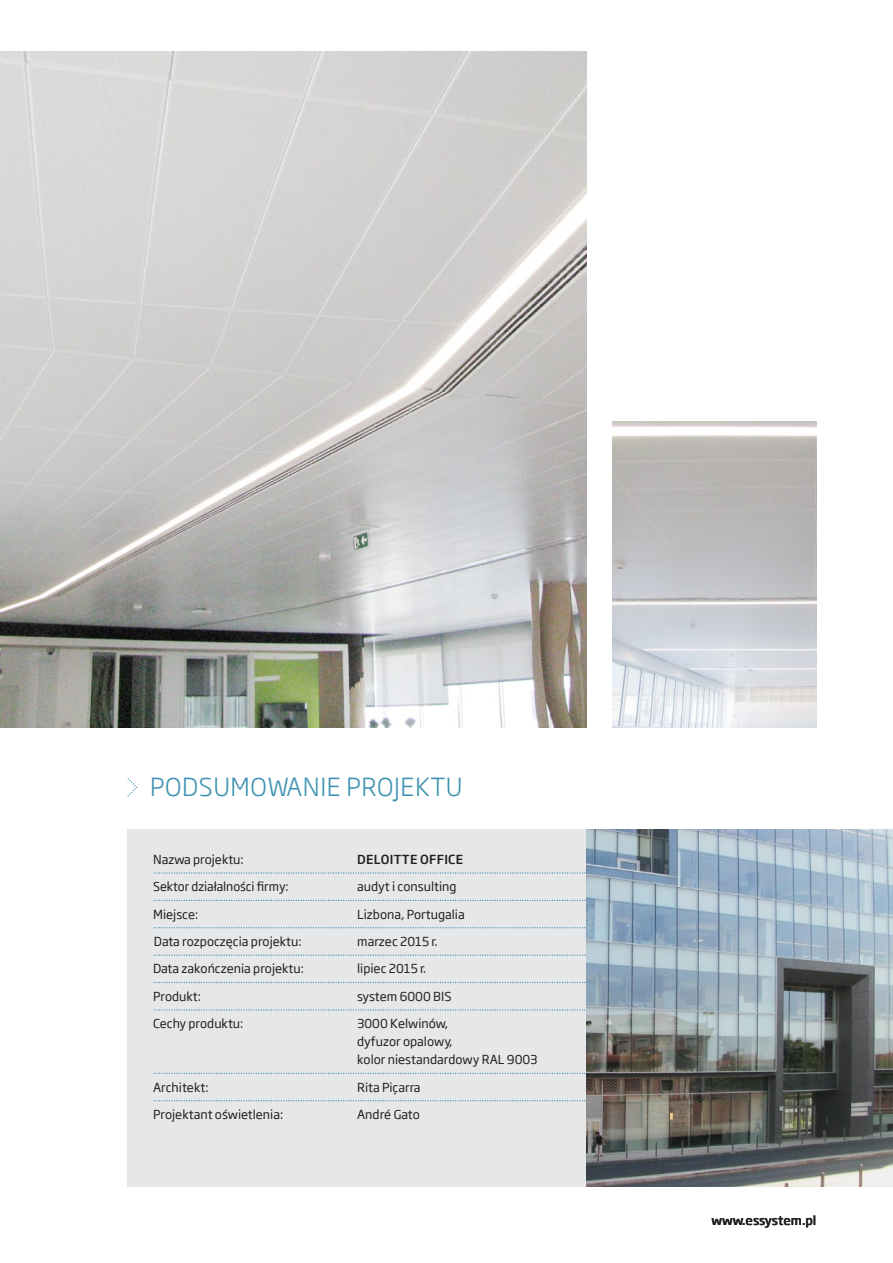
<style>
.page{position:relative;width:893px;height:1263px;background:#fff}
.page>*{position:absolute;margin:0;border:0;box-sizing:border-box;transform-origin:0 0}
.t1{font:300 24.45px "Soho Gothic Pro";letter-spacing:.02em;color:#3c92b0}
.t2{font:12.3px/18px "Soho Gothic Pro";color:#231f20}
.t3{font:500 12.3px "Soho Gothic Pro";color:#231f20}
.t4{font:500 12.3px "Soho Gothic Pro";letter-spacing:.02em;color:#231f20}
</style>
<div class="page">
<div style="left:128px;top:829px;width:459px;height:357px;background:#e6e7e9"></div>
<svg style="left:154px;top:927px;width:431px;height:1px"></svg>
<svg style="left:154px;top:872px;width:431px;height:2px"></svg>
<svg style="left:154px;top:982px;width:431px;height:1px"></svg>
<svg style="left:154px;top:1009px;width:431px;height:1px"></svg>
<svg style="left:154px;top:1073px;width:431px;height:1px"></svg>
<svg style="left:154px;top:1100px;width:431px;height:1px"></svg>
<svg style="left:154px;top:954px;width:431px;height:2px"></svg>
<svg style="left:154px;top:900px;width:431px;height:1px"></svg>
<svg style="left:128px;top:778px;width:9px;height:18px"></svg>
<img style="left:587px;top:829px;width:306px;height:357px">
<img style="left:0;top:51px;width:587px;height:676px">
<img style="left:612px;top:421px;width:204px;height:306px">
<h1 class="t1" style="left:150px;top:768px;width:314px">PODSUMOWANIE PROJEKTU</h1>
<p class="t2" style="left:153px;top:850px;width:92px">Nazwa projektu:</p>
<p class="t4" style="left:357px;top:850px;width:107px">DELOITTE OFFICE</p>
<p class="t2" style="left:153px;top:877px;width:137px">Sektor działalności firmy:</p>
<p class="t2" style="left:357px;top:877px;width:101px">audyt i consulting</p>
<p class="t2" style="left:153px;top:904px;width:47px">Miejsce:</p>
<p class="t2" style="left:357px;top:904px;width:109px">Lizbona, Portugalia</p>
<p class="t2" style="left:154px;top:932px;width:149px">Data rozpoczęcia projektu:</p>
<p class="t2" style="left:357px;top:932px;width:82px">marzec 2015 r.</p>
<p class="t2" style="left:153px;top:959px;width:152px">Data zakończenia projektu:</p>
<p class="t2" style="left:357px;top:959px;width:70px">lipiec 2015 r.</p>
<p class="t2" style="left:153px;top:986px;width:49px">Produkt:</p>
<p class="t2" style="left:357px;top:986px;width:96px">system 6000 BIS</p>
<p class="t2" style="left:153px;top:1014px;width:92px">Cechy produktu:</p>
<p class="t2" style="left:357px;top:1014px;width:182px">3000 Kelwinów,<br>dyfuzor opalowy,<br>kolor niestandardowy RAL 9003</p>
<p class="t2" style="left:153px;top:1077px;width:57px">Architekt:</p>
<p class="t2" style="left:357px;top:1077px;width:65px">Rita Piçarra</p>
<p class="t2" style="left:153px;top:1105px;width:132px">Projektant oświetlenia:</p>
<p class="t2" style="left:357px;top:1105px;width:64px">André Gato</p>
<p class="t3" style="left:711px;top:1210px;width:107px">www.essystem.pl</p>
</div>
